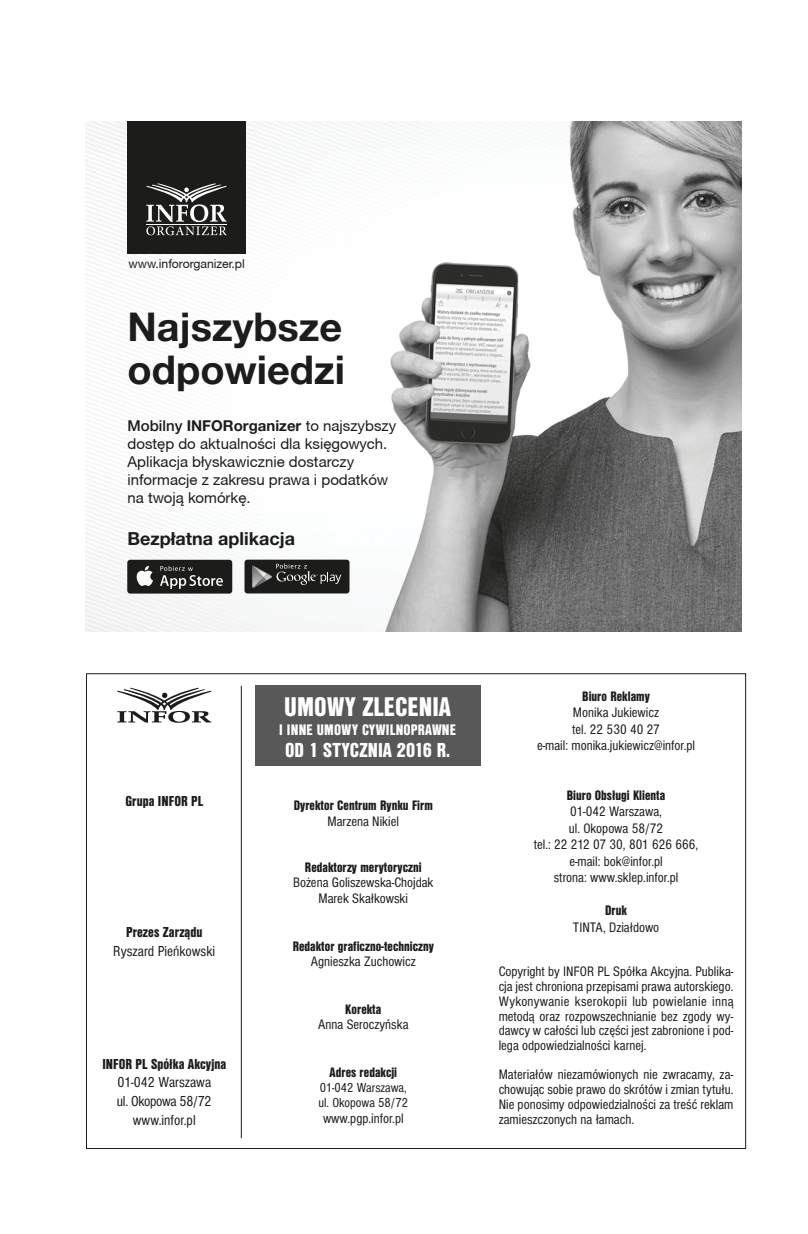
<style>
.page{position:relative;width:808px;height:1234px;background:#fff}
.page>*{position:absolute;margin:0;border:0;box-sizing:border-box;transform-origin:0 0}
.t1{font:700 39.75px/43px "Helvetica Neue LT Pro";color:#1c1c1b}
.t2{font:28.05px "Nimbus San DEE Blac Cond";color:#fff}
.t3{font:21px "Nimbus San DEE Blac Cond";color:#fff}
.t4{font:700 18px "Helvetica Neue LT Pro";color:#1c1c1b}
.t5{font:15.9px "Nimbus San DEE Blac Cond";letter-spacing:.01em;color:#fff}
.t6{font:15px/18px "Helvetica Neue CE";color:#1c1c1b}
.t7{font:condensed 15px/18.8px "Nimbus San DEE";color:#1c1c1b;text-align:center}
.t8{font:15px "Nimbus San DEE Blac Cond";color:#1c1c1b}
.t9{font:700 15px "Helvetica Neue LT Pro";color:#1c1c1b}
.t10{font:condensed 14.25px/14.7px "Nimbus San DEE";color:#1c1c1b;text-align:center}
.t11{font:14.25px "Nimbus San DEE Blac Cond";color:#1c1c1b}
.t12{font:condensed 13.5px/15.8px "Nimbus San DEE";color:#1c1c1b}
.t13{font:12.3px "Helvetica Neue CE";color:#1c1c1b}
.s1{font-weight:500}
.s2{font-family:"Helvetica Neue CE";font-weight:400}
</style>
<div class="page">
<svg style="left:117px;top:687px;width:95px;height:36px"></svg>
<hr style="left:241px;top:685px;width:1px;height:452px;background:#1c1c1b">
<div style="left:255px;top:685px;width:225px;height:80px;background:#585858"></div>
<img style="left:85px;top:121px;width:656px;height:510px">
<div style="left:127px;top:559px;width:105px;height:34px;background:#1c1c1b;border-radius:3px"></div>
<svg style="left:136px;top:565px;width:17px;height:21px"></svg>
<svg style="left:160px;top:565px;width:63px;height:23px"></svg>
<div style="left:244px;top:559px;width:105px;height:34px;background:#1c1c1b;border-radius:3px"></div>
<svg style="left:276px;top:563px;width:65px;height:22px"></svg>
<img style="left:252px;top:565px;width:20px;height:23px">
<div style="left:128px;top:121px;width:118px;height:133px;background:#1c1c1b"></div>
<svg style="left:146px;top:183px;width:81px;height:52px"></svg>
<p class="t13" style="left:129px;top:257px;width:118px">www.infororganizer.pl</p>
<h1 class="t1" style="left:128px;top:304px;width:219px">Najszybsze odpowiedzi</h1>
<p class="t9" style="left:128px;top:416px;width:270px"><span class="s1">Mobilny</span> INFORorganizer <span class="s2">to najszybszy</span></p>
<p class="t6" style="left:128px;top:435px;width:262px">dostęp do aktualności dla księgowych.<br>Aplikacja błyskawicznie dostarczy informacje z zakresu prawa i podatków na twoją komórkę.</p>
<p class="t4" style="left:128px;top:527px;width:169px">Bezpłatna aplikacja</p>
<p class="t8" style="left:125px;top:792px;width:73px">Grupa INFOR PL</p>
<p class="t8" style="left:126px;top:923px;width:78px">Prezes Zarządu</p>
<p class="t7" style="left:113px;top:941px;width:104px">Ryszard Pieńkowski</p>
<p class="t8" style="left:102px;top:1054px;width:125px">IN FOR PL Spółka Akcyjna</p>
<p class="t7" style="left:117px;top:1073px;width:96px">01-042 Warszawa ul. Okopowa 58/72 www.infor.pl</p>
<h2 class="t2" style="left:284px;top:690px;width:167px">Umowy zlecenia</h2>
<p class="t5" style="left:279px;top:720px;width:178px">i inne umowy cywilnoprawne</p>
<h3 class="t3" style="left:285px;top:738px;width:167px">od 1 stycznia 2016 r.</h3>
<p class="t11" style="left:294px;top:797px;width:141px">Dyrektor Centrum Rynku Firm</p>
<p class="t10" style="left:328px;top:814px;width:73px">Marzena Nikiel</p>
<p class="t11" style="left:305px;top:858px;width:118px">Redaktorzy merytoryczni</p>
<p class="t10" style="left:293px;top:875px;width:142px;line-height:15.8px">Bożena Goliszewska-Chojdak<br>Marek Skałkowski</p>
<p class="t11" style="left:293px;top:937px;width:143px">Redaktor graficzno-techniczny</p>
<p class="t10" style="left:311px;top:954px;width:106px">Agnieszka Zuchowicz</p>
<p class="t11" style="left:345px;top:1000px;width:38px">Korekta</p>
<p class="t10" style="left:318px;top:1017px;width:92px">Anna Seroczyńska</p>
<p class="t11" style="left:329px;top:1063px;width:69px">Adres redakcji</p>
<p class="t12" style="left:318px;top:1079px;width:91px">01-042 Warszawa, ul. Okopowa 58/72</p>
<p class="t10" style="left:323px;top:1111px;width:82px">www.pgp.infor.pl</p>
<p class="t11" style="left:582px;top:687px;width:69px">Biuro Reklamy</p>
<p class="t10" style="left:537px;top:704px;width:160px;line-height:16.5px">Monika Jukiewicz<br>tel. 22 530 40 27<br>e-mail: monika.jukiewicz@infor.pl</p>
<p class="t11" style="left:567px;top:786px;width:100px">Biuro Obsługi Klienta</p>
<p class="t10" style="left:534px;top:803px;width:166px;line-height:16.5px">01-042 Warszawa,<br>ul. Okopowa 58/72<br>tel.: 22 212 07 30, 801 626 666, e-mail: bok@infor.pl<br>strona: www.sklep.infor.pl</p>
<p class="t11" style="left:605px;top:902px;width:23px">Druk</p>
<p class="t10" style="left:573px;top:919px;width:88px">TINTA, Działdowo</p>
<p class="t10" style="left:499px;top:964px;width:236px;text-align:justify">Copyright by INFOR PL Spółka Akcyjna. Publika&shy;cja jest chroniona przepisami prawa autorskiego.<br>Wykonywanie kserokopii lub powielanie inną metodą oraz rozpowszechnianie bez zgody wy&shy;dawcy w całości lub części jest zabronione i pod&shy;lega odpowiedzialności karnej.</p>
<p class="t10" style="left:499px;top:1067px;width:236px;text-align:justify">Materiałów niezamówionych nie zwracamy, za&shy;chowując sobie prawo do skrótów i zmian tytułu.<br>Nie ponosimy odpowiedzialności za treść reklam zamieszczonych na łamach.</p>
</div>
